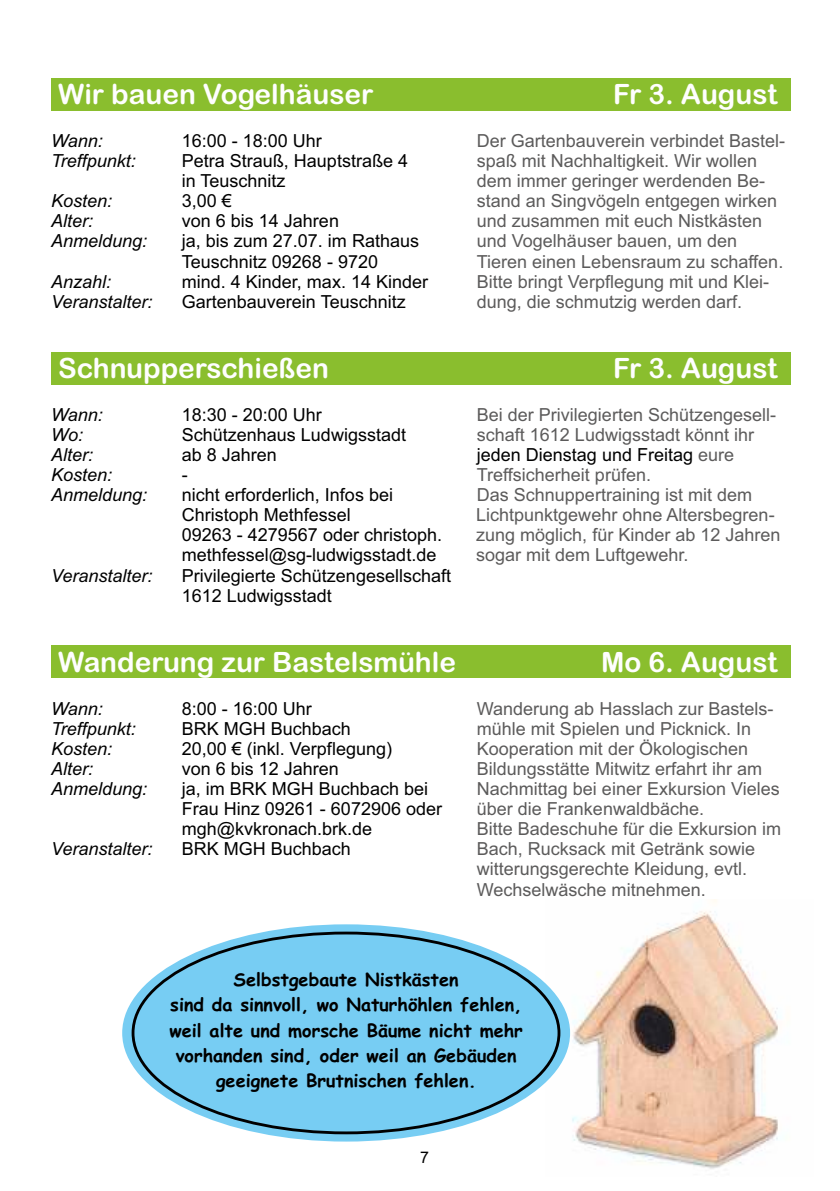
<style>
.page{position:relative;width:840px;height:1191px;background:#fff}
.page>*{position:absolute;margin:0;border:0;box-sizing:border-box;transform-origin:0 0}
.t1{font:28px "Arial Rounded MT Bold";color:#fefefe}
.t2{font:18px/20.2px "Arial";color:#5c5b5b}
.t3{font:18px/20.2px "Arial";color:#000}
.t4{font:italic 18px "Arial";color:#000}
.t5{font:700 18px/25px "Comic Sans MS";color:#000;text-align:center}
.t6{font:16px "Arial";color:#000}
.s1{color:#5c5b5b}
</style>
<div class="page">
<img style="left:545px;top:899px;width:233px;height:270px">
<div style="left:122px;top:924px;width:447px;height:217px;background:#77cdf3;border-radius:50%"></div>
<div style="left:51px;top:78px;width:739px;height:32px;background:#8abe2e"></div>
<div style="left:51px;top:352px;width:739px;height:32px;background:#8abe2e"></div>
<div style="left:51px;top:645px;width:739px;height:33px;background:#8abe2e"></div>
<h1 class="t1" style="left:58px;top:84px;width:317px">Wir bauen Vogelhäuser</h1>
<h1 class="t1" style="left:613px;top:84px;width:166px">Fr 3. August</h1>
<p class="t4" style="left:51px;top:134px;width:53px">Wann:</p>
<p class="t3" style="left:182px;top:132px;width:142px">16:00 - 18:00 Uhr</p>
<p class="t2" style="left:476px;top:132px;width:310px">Der Gartenbauverein verbindet Bastel-</p>
<p class="t4" style="left:51px;top:154px;width:86px">Treffpunkt:</p>
<p class="t3" style="left:182px;top:152px;width:228px">Petra Strauß, Hauptstraße 4</p>
<p class="t2" style="left:476px;top:152px;width:282px">spaß mit Nachhaltigkeit. Wir wollen</p>
<p class="t3" style="left:182px;top:172px;width:105px">in Teuschnitz</p>
<p class="t2" style="left:476px;top:172px;width:290px">dem immer geringer werdenden Be-</p>
<p class="t4" style="left:51px;top:194px;width:63px">Kosten:</p>
<p class="t3" style="left:182px;top:192px;width:52px">3,00 €</p>
<p class="t2" style="left:476px;top:192px;width:302px">stand an Singvögeln entgegen wirken</p>
<p class="t4" style="left:51px;top:214px;width:44px">Alter:</p>
<p class="t3" style="left:182px;top:212px;width:159px">von 6 bis 14 Jahren</p>
<p class="t2" style="left:476px;top:212px;width:287px">und zusammen mit euch Nistkästen</p>
<p class="t4" style="left:51px;top:234px;width:98px">Anmeldung:</p>
<p class="t3" style="left:182px;top:233px;width:239px">ja, bis zum 27.07. im Rathaus</p>
<p class="t2" style="left:476px;top:233px;width:262px">und Vogelhäuser bauen, um den</p>
<p class="t3" style="left:182px;top:253px;width:198px">Teuschnitz 09268 - 9720</p>
<p class="t2" style="left:476px;top:253px;width:308px">Tieren einen Lebensraum zu schaffen.</p>
<p class="t4" style="left:51px;top:274px;width:62px">Anzahl:</p>
<p class="t3" style="left:182px;top:273px;width:248px">mind. 4 Kinder, max. 14 Kinder</p>
<p class="t2" style="left:476px;top:273px;width:294px">Bitte bringt Verpflegung mit und Klei-</p>
<p class="t4" style="left:51px;top:295px;width:103px">Veranstalter:</p>
<p class="t3" style="left:182px;top:293px;width:225px">Gartenbauverein Teuschnitz</p>
<p class="t2" style="left:476px;top:293px;width:267px">dung, die schmutzig werden darf.</p>
<h1 class="t1" style="left:58px;top:358px;width:272px">Schnupperschießen</h1>
<h1 class="t1" style="left:613px;top:358px;width:166px">Fr 3. August</h1>
<p class="t4" style="left:51px;top:407px;width:53px">Wann:</p>
<p class="t3" style="left:182px;top:406px;width:142px">18:30 - 20:00 Uhr</p>
<p class="t2" style="left:476px;top:406px;width:301px">Bei der Privilegierten Schützengesell-</p>
<p class="t4" style="left:51px;top:427px;width:34px">Wo:</p>
<p class="t3" style="left:182px;top:426px;width:226px">Schützenhaus Ludwigsstadt</p>
<p class="t2" style="left:476px;top:426px;width:279px">schaft 1612 Ludwigsstadt könnt ihr</p>
<p class="t4" style="left:51px;top:448px;width:44px">Alter:</p>
<p class="t3" style="left:182px;top:446px;width:97px">ab 8 Jahren</p>
<p class="t3" style="left:476px;top:446px;width:259px">jeden Dienstag und Freitag <span class="s1">eure</span></p>
<p class="t4" style="left:51px;top:468px;width:63px">Kosten:</p>
<p class="t3" style="left:182px;top:466px;width:7px">-</p>
<p class="t2" style="left:476px;top:466px;width:176px">Treffsicherheit prüfen.</p>
<p class="t4" style="left:51px;top:488px;width:98px">Anmeldung:</p>
<p class="t3" style="left:182px;top:486px;width:213px">nicht erforderlich, Infos bei</p>
<p class="t2" style="left:476px;top:486px;width:277px">Das Schnuppertraining ist mit dem</p>
<p class="t3" style="left:182px;top:506px;width:171px">Christoph Methfessel</p>
<p class="t2" style="left:476px;top:506px;width:300px">Lichtpunktgewehr ohne Altersbegren-</p>
<p class="t3" style="left:182px;top:526px;width:262px">09263 - 4279567 oder christoph.</p>
<p class="t2" style="left:476px;top:526px;width:306px">zung möglich, für Kinder ab 12 Jahren</p>
<p class="t3" style="left:182px;top:546px;width:256px">methfessel@sg-ludwigsstadt.de</p>
<p class="t2" style="left:476px;top:546px;width:214px">sogar mit dem Luftgewehr.</p>
<p class="t4" style="left:51px;top:568px;width:103px">Veranstalter:</p>
<p class="t3" style="left:182px;top:567px;width:271px">Privilegierte Schützengesellschaft<br>1612 Ludwigsstadt</p>
<h1 class="t1" style="left:58px;top:652px;width:399px">Wanderung zur Bastelsmühle</h1>
<h1 class="t1" style="left:601px;top:652px;width:178px">Mo 6. August</h1>
<p class="t4" style="left:51px;top:701px;width:53px">Wann:</p>
<p class="t3" style="left:182px;top:700px;width:132px">8:00 - 16:00 Uhr</p>
<p class="t2" style="left:476px;top:700px;width:298px">Wanderung ab Hasslach zur Bastels-</p>
<p class="t4" style="left:51px;top:721px;width:86px">Treffpunkt:</p>
<p class="t3" style="left:182px;top:720px;width:171px">BRK MGH Buchbach</p>
<p class="t2" style="left:476px;top:720px;width:276px">mühle mit Spielen und Picknick. In</p>
<p class="t4" style="left:51px;top:741px;width:63px">Kosten:</p>
<p class="t3" style="left:182px;top:740px;width:212px">20,00 € (inkl. Verpflegung)</p>
<p class="t2" style="left:476px;top:740px;width:273px">Kooperation mit der Ökologischen</p>
<p class="t4" style="left:51px;top:762px;width:44px">Alter:</p>
<p class="t3" style="left:182px;top:760px;width:159px">von 6 bis 12 Jahren</p>
<p class="t2" style="left:476px;top:760px;width:287px">Bildungsstätte Mitwitz erfahrt ihr am</p>
<p class="t4" style="left:51px;top:782px;width:98px">Anmeldung:</p>
<p class="t3" style="left:182px;top:780px;width:248px">ja, im BRK MGH Buchbach bei</p>
<p class="t2" style="left:476px;top:780px;width:304px">Nachmittag bei einer Exkursion Vieles</p>
<p class="t3" style="left:182px;top:800px;width:262px">Frau Hinz 09261 - 6072906 oder</p>
<p class="t2" style="left:476px;top:800px;width:229px">über die Frankenwaldbäche.</p>
<p class="t3" style="left:182px;top:820px;width:192px">mgh@kvkronach.brk.de</p>
<p class="t2" style="left:476px;top:820px;width:306px">Bitte Badeschuhe für die Exkursion im</p>
<p class="t4" style="left:51px;top:842px;width:103px">Veranstalter:</p>
<p class="t3" style="left:182px;top:840px;width:171px">BRK MGH Buchbach</p>
<p class="t2" style="left:476px;top:840px;width:280px">Bach, Rucksack mit Getränk sowie witterungsgerechte Kleidung, evtl.<br>Wechselwäsche mitnehmen.</p>
<p class="t5" style="left:169px;top:969px;width:355px">Selbstgebaute Nistkästen<br>sind da sinnvoll, wo Naturhöhlen fehlen, weil alte und morsche Bäume nicht mehr vorhanden sind, oder weil an Gebäuden geeignete Brutnischen fehlen.</p>
<p class="t6" style="left:420px;top:1151px;width:10px">7</p>
</div>
